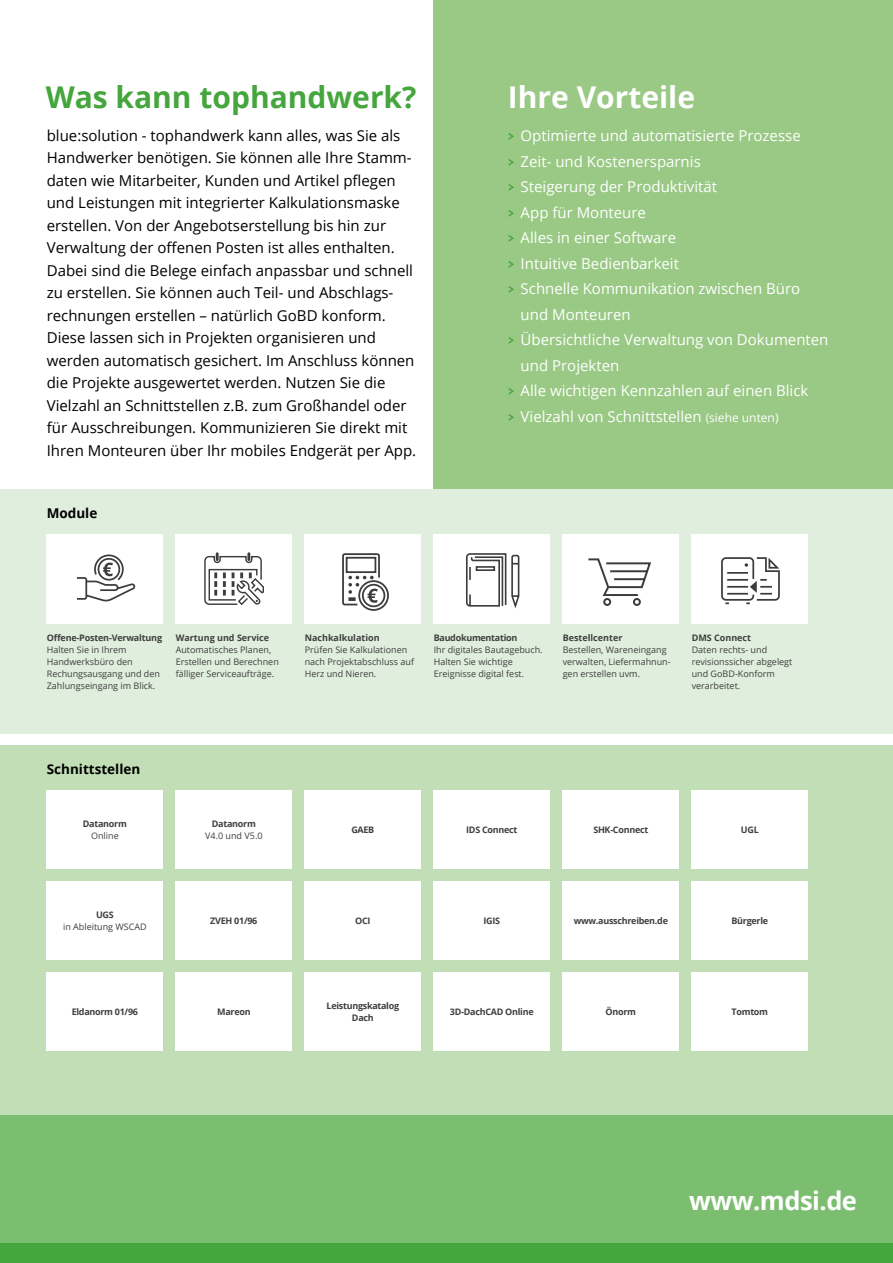
<style>
.page{position:relative;width:893px;height:1263px;background:#fff}
.page>*{position:absolute;margin:0;border:0;box-sizing:border-box;transform-origin:0 0}
.t1{font:700 30px "Open Sans";color:#45a63d}
.t2{font:700 30px "Open Sans";color:#fff}
.t3{font:700 25.5px "Open Sans";letter-spacing:-.02em;color:#fff}
.t4{font:15px/22.5px "Open Sans";color:#000}
.t5{font:15px "Open Sans";color:#fff}
.t6{font:700 13.5px "Open Sans";color:#000}
.t7{font:9px/12px "Open Sans";color:#3f3f3e}
.t8{font:700 9px/12px "Open Sans";letter-spacing:-.03em;color:#3f3f3e;text-align:center}
.t9{font:700 9px "Open Sans";color:#3f3f3e}
.s1{font-family:"Good Pro";font-weight:500;color:#45a63d}
.s2{font-size:12px}
</style>
<div class="page">
<div style="left:0;top:1115px;width:893px;height:128px;background:#7cbe6f"></div>
<div style="left:0;top:1243px;width:893px;height:20px;background:#45a63d"></div>
<div style="left:434px;top:0;width:459px;height:489px;background:#99c984"></div>
<div style="left:0;top:489px;width:893px;height:245px;background:#dfeedd"></div>
<div style="left:0;top:745px;width:893px;height:370px;background:#c2deb6"></div>
<div style="left:176px;top:790px;width:116px;height:78px;background:#fff"></div>
<div style="left:47px;top:790px;width:116px;height:78px;background:#fff"></div>
<div style="left:563px;top:790px;width:116px;height:78px;background:#fff"></div>
<div style="left:692px;top:881px;width:116px;height:78px;background:#fff"></div>
<div style="left:176px;top:881px;width:116px;height:78px;background:#fff"></div>
<div style="left:47px;top:972px;width:116px;height:78px;background:#fff"></div>
<div style="left:563px;top:881px;width:116px;height:78px;background:#fff"></div>
<div style="left:47px;top:881px;width:116px;height:78px;background:#fff"></div>
<div style="left:305px;top:790px;width:116px;height:78px;background:#fff"></div>
<div style="left:434px;top:881px;width:116px;height:78px;background:#fff"></div>
<div style="left:434px;top:790px;width:116px;height:78px;background:#fff"></div>
<div style="left:305px;top:881px;width:116px;height:78px;background:#fff"></div>
<div style="left:176px;top:972px;width:116px;height:78px;background:#fff"></div>
<div style="left:692px;top:972px;width:116px;height:78px;background:#fff"></div>
<div style="left:563px;top:972px;width:116px;height:78px;background:#fff"></div>
<div style="left:692px;top:790px;width:116px;height:78px;background:#fff"></div>
<div style="left:305px;top:972px;width:116px;height:78px;background:#fff"></div>
<div style="left:434px;top:972px;width:116px;height:78px;background:#fff"></div>
<div style="left:434px;top:534px;width:116px;height:90px;background:#fff"></div>
<svg style="left:466px;top:553px;width:54px;height:55px"></svg>
<div style="left:563px;top:534px;width:116px;height:90px;background:#fff"></div>
<svg style="left:588px;top:558px;width:63px;height:48px"></svg>
<div style="left:692px;top:534px;width:116px;height:90px;background:#fff"></div>
<svg style="left:721px;top:557px;width:59px;height:48px"></svg>
<div style="left:305px;top:534px;width:116px;height:90px;background:#fff"></div>
<svg style="left:342px;top:553px;width:47px;height:58px"></svg>
<div style="left:47px;top:534px;width:116px;height:90px;background:#fff"></div>
<svg style="left:77px;top:554px;width:59px;height:48px"></svg>
<div style="left:176px;top:534px;width:116px;height:90px;background:#fff"></div>
<svg style="left:204px;top:552px;width:60px;height:53px"></svg>
<h1 class="t1" style="left:46px;top:76px;width:372px">Was kann tophandwerk?</h1>
<h1 class="t2" style="left:508px;top:76px;width:189px">Ihre Vorteile</h1>
<p class="t5" style="left:508px;top:126px;width:294px"><span class="s1">&gt;</span> Optimierte und automatisierte Prozesse</p>
<p class="t5" style="left:508px;top:151px;width:194px"><span class="s1">&gt;</span> Zeit- und Kostenersparnis</p>
<p class="t5" style="left:508px;top:177px;width:211px"><span class="s1">&gt;</span> Steigerung der Produktivität</p>
<p class="t5" style="left:508px;top:202px;width:140px"><span class="s1">&gt;</span> App für Monteure</p>
<p class="t5" style="left:508px;top:228px;width:170px"><span class="s1">&gt;</span> Alles in einer Software</p>
<p class="t5" style="left:508px;top:253px;width:173px"><span class="s1">&gt;</span> Intuitive Bedienbarkeit</p>
<p class="t5" style="left:508px;top:279px;width:294px"><span class="s1">&gt;</span> Schnelle Kommunikation zwischen Büro</p>
<p class="t5" style="left:521px;top:304px;width:111px">und Monteuren</p>
<p class="t5" style="left:508px;top:330px;width:322px"><span class="s1">&gt;</span> Übersichtliche Verwaltung von Dokumenten</p>
<p class="t5" style="left:521px;top:355px;width:100px">und Projekten</p>
<p class="t5" style="left:508px;top:381px;width:302px"><span class="s1">&gt;</span> Alle wichtigen Kennzahlen auf einen Blick</p>
<p class="t5" style="left:508px;top:406px;width:272px"><span class="s1">&gt;</span> Vielzahl von Schnittstellen <span class="s2">(siehe unten)</span></p>
<p class="t4" style="left:47px;top:124px;width:371px">blue:solution - tophandwerk kann alles, was Sie als Handwerker benötigen. Sie können alle Ihre Stamm&shy;daten wie Mitarbeiter, Kunden und Artikel pflegen und Leistungen mit integrierter Kalkulationsmaske erstellen. Von der Angebotserstellung bis hin zur Verwaltung der offenen Posten ist alles enthalten.<br>Dabei sind die Belege einfach anpassbar und schnell zu erstellen. Sie können auch Teil- und Abschlags&shy;rechnungen erstellen – natürlich GoBD konform.<br>Diese lassen sich in Projekten organisieren und werden automatisch gesichert. Im Anschluss können die Projekte ausgewertet werden. Nutzen Sie die Vielzahl an Schnittstellen z.B. zum Großhandel oder für Ausschreibungen. Kommunizieren Sie direkt mit Ihren Monteuren über Ihr mobiles Endgerät per App.</p>
<p class="t6" style="left:47px;top:503px;width:52px">Module</p>
<p class="t8" style="left:47px;top:632px;width:117px">Offene-Posten-Verwaltung</p>
<p class="t7" style="left:47px;top:644px;width:115px">Halten Sie in Ihrem<br>Handwerksbüro den<br>Rechungsausgang und den<br>Zahlungseingang im Blick.</p>
<p class="t9" style="left:176px;top:632px;width:95px">Wartung und Service</p>
<p class="t7" style="left:176px;top:644px;width:105px">Automatisches Planen,<br>Erstellen und Berechnen fälliger Serviceaufträge.</p>
<p class="t9" style="left:305px;top:632px;width:76px">Nachkalkulation</p>
<p class="t7" style="left:305px;top:644px;width:111px">Prüfen Sie Kalkulationen nach Projektabschluss auf<br>Herz und Nieren.</p>
<p class="t8" style="left:434px;top:632px;width:85px">Baudokumentation</p>
<p class="t7" style="left:434px;top:644px;width:110px">Ihr digitales Bautagebuch.<br>Halten Sie wichtige<br>Ereignisse digital fest.</p>
<p class="t9" style="left:563px;top:632px;width:61px">Bestellcenter</p>
<p class="t7" style="left:563px;top:644px;width:109px">Bestellen, Wareneingang verwalten, Liefermahnun&shy;gen erstellen uvm.</p>
<p class="t9" style="left:692px;top:632px;width:61px">DMS Connect</p>
<p class="t7" style="left:692px;top:644px;width:102px">Daten rechts- und revisionssicher abgelegt und GoBD-Konform verarbeitet.</p>
<p class="t6" style="left:47px;top:759px;width:95px">Schnittstellen</p>
<p class="t8" style="left:83px;top:817px;width:45px">Datanorm</p>
<p class="t7" style="left:91px;top:829px;width:29px">Online</p>
<p class="t8" style="left:212px;top:817px;width:45px">Datanorm</p>
<p class="t7" style="left:205px;top:829px;width:59px">V4.0 und V5.0</p>
<p class="t8" style="left:351px;top:823px;width:25px">GAEB</p>
<p class="t8" style="left:466px;top:823px;width:53px">IDS Connect</p>
<p class="t8" style="left:593px;top:823px;width:56px">SHK-Connect</p>
<p class="t8" style="left:741px;top:823px;width:19px">UGL</p>
<p class="t8" style="left:96px;top:908px;width:19px">UGS</p>
<p class="t7" style="left:63px;top:920px;width:85px">in Ableitung WSCAD</p>
<p class="t8" style="left:72px;top:1005px;width:68px">Eldanorm 01/96</p>
<p class="t8" style="left:210px;top:914px;width:49px">ZVEH 01/96</p>
<p class="t8" style="left:731px;top:914px;width:38px">Bürgerle</p>
<p class="t8" style="left:574px;top:914px;width:96px">www.ausschreiben.de</p>
<p class="t8" style="left:355px;top:914px;width:17px">OCI</p>
<p class="t8" style="left:483px;top:914px;width:18px">IGIS</p>
<p class="t8" style="left:327px;top:999px;width:74px">Leistungskatalog<br>Dach</p>
<p class="t8" style="left:450px;top:1005px;width:85px">3D-DachCAD Online</p>
<p class="t8" style="left:217px;top:1005px;width:35px">Mareon</p>
<p class="t8" style="left:606px;top:1005px;width:32px">Önorm</p>
<p class="t8" style="left:731px;top:1005px;width:38px">Tomtom</p>
<h2 class="t3" style="left:689px;top:1183px;width:169px">www.mdsi.de</h2>
</div>
